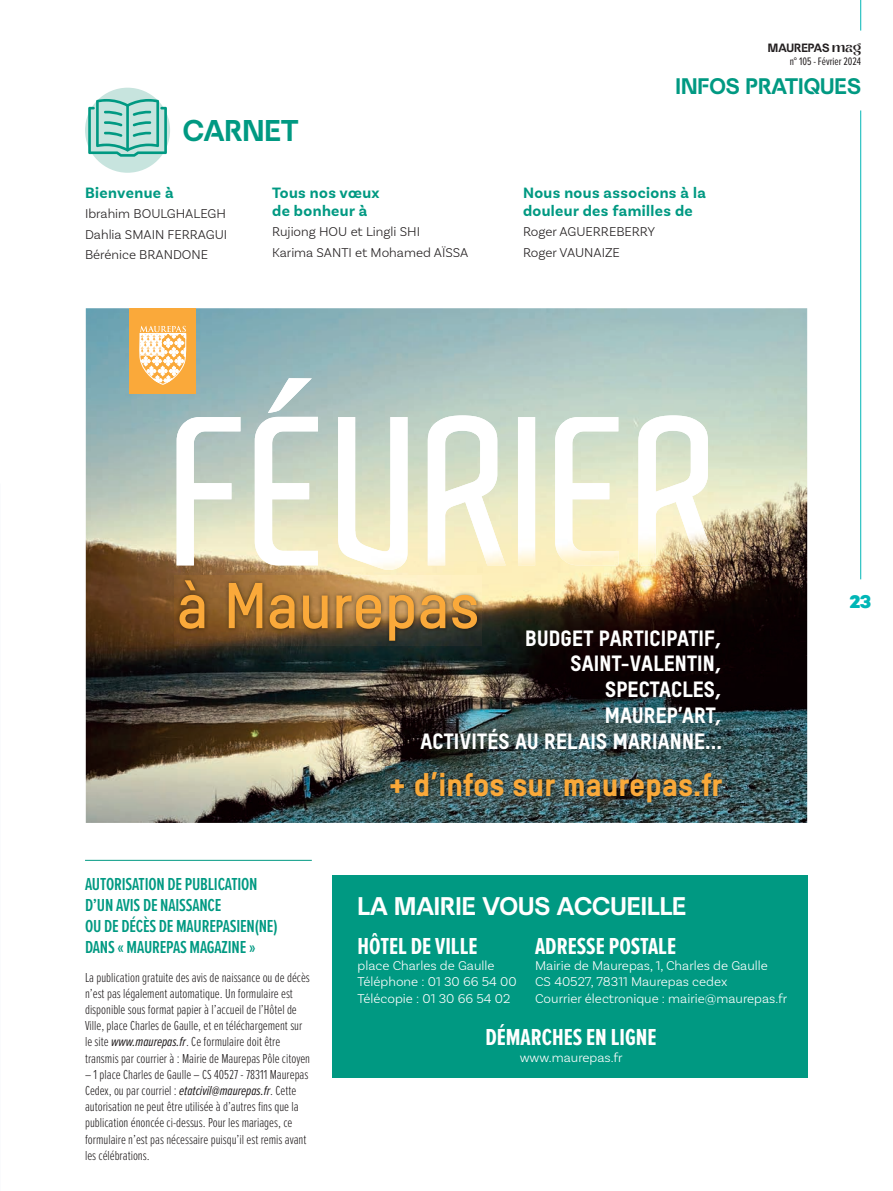
<style>
.page{position:relative;width:893px;height:1191px;background:#fff}
.page>*{position:absolute;margin:0;border:0;box-sizing:border-box;transform-origin:0 0}
.t1{font:62.7px "T Star Pro Bold";color:#faa93a}
.t2{font:31.8px "T Star Pro Heavy";color:#faa93a}
.t3{font:700 30px "Terminal Guise";color:#009982}
.t4{font:700 25.5px "Terminal Guise";color:#fff}
.t5{font:700 24px "Proxima Nova Ex Cn";color:#fff}
.t6{font:700 22.5px "Terminal Guise";color:#009982}
.t7{font:21.45px/25.8px "T Star Pro Heavy";letter-spacing:.01em;color:#fff;text-align:right}
.t8{font:600 18px/21px "Proxima Nova Ex Cn";letter-spacing:-.01em;color:#009982}
.t9{font:900 18px "Nutmeg Headline";color:#00b6b6}
.t10{font:700 15.75px/18px "Basic Sans";letter-spacing:.025em;color:#009982}
.t11{font:300 13.5px/16.2px "Proxima Nova Ex Cn";color:#231f20}
.t12{font:300 13.5px/16.2px "Basic Sans";color:#fff}
.t13{font:300 13.5px/20.4px "Basic Sans";color:#231f20}
.t14{font:700 12px "Terminal Guise";color:#231f20}
.t15{font:11.25px "Proxima Nova Ex Cn";color:#231f20}
.s1{font-family:"Zolina"}
.s2{font-weight:400;font-style:italic}
</style>
<div class="page">
<div style="left:332px;top:875px;width:476px;height:203px;background:#009982"></div>
<div style="left:85px;top:88px;width:85px;height:85px;background:#c7e4de;border-radius:50%"></div>
<hr style="left:85px;top:860px;width:227px;height:1px;background:#009982">
<svg style="left:88px;top:99px;width:79px;height:58px"></svg>
<hr style="left:126px;top:104px;width:3px;height:47px;background:#009982">
<img style="left:86px;top:308px;width:721px;height:515px">
<img style="left:255px;top:378px;width:461px;height:187px">
<div style="left:129px;top:308px;width:67px;height:86px;background:#faa93a"></div>
<svg style="left:139px;top:326px;width:47px;height:58px"></svg>
<img style="left:386px;top:767px;width:341px;height:40px">
<img style="left:175px;top:575px;width:307px;height:71px">
<hr style="left:860px;top:110px;width:1px;height:469px;background:#00b6b6">
<hr style="left:860px;top:0;width:1px;height:31px;background:#00b6b6">
<p class="t14" style="left:768px;top:40px;width:95px">MAUREPAS <span class="s1">mag</span></p>
<p class="t15" style="left:790px;top:56px;width:73px">n° 105 - Février 2024</p>
<h3 class="t3" style="left:183px;top:112px;width:117px">CARNET</h3>
<p class="t10" style="left:85px;top:184px;width:90px">Bienvenue à</p>
<p class="t13" style="left:85px;top:203px;width:144px;text-align:justify">Ibrahim BOULGHALEGH Dahlia SMAIN FERRAGUI Bérénice BRANDONE</p>
<p class="t10" style="left:272px;top:184px;width:109px">Tous nos vœux de bonheur à</p>
<p class="t13" style="left:272px;top:221px;width:198px">Rujiong HOU et Lingli SHI<br>Karima SANTI et Mohamed AÏSSA</p>
<h3 class="t6" style="left:676px;top:72px;width:187px">INFOS PRATIQUES</h3>
<p class="t10" style="left:523px;top:184px;width:184px">Nous nous associons à la douleur des familles de</p>
<p class="t13" style="left:523px;top:221px;width:134px">Roger AGUERREBERRY<br>Roger VAUNAIZE</p>
<h1 class="t1" style="left:177px;top:559px;width:304px">à Maurepas</h1>
<h3 class="t7" style="left:420px;top:623px;width:303px">BUDGET PARTICIPATIF,<br>SAINT-VALENTIN,<br>SPECTACLES,<br>MAUREP’ART,<br>ACTIVITÉS AU RELAIS MARIANNE...</h3>
<h3 class="t8" style="left:85px;top:872px;width:194px">AUTORISATION DE PUBLICATION<br>D’UN AVIS DE NAISSANCE<br>OU DE DÉCÈS DE MAUREPASIEN(NE)<br>DANS « MAUREPAS MAGAZINE »</h3>
<p class="t11" style="left:85px;top:968px;width:227px">La publication gratuite des avis de naissance ou de décès n’est pas légalement automatique. Un formulaire est disponible sous format papier à l’accueil de l’Hôtel de Ville, place Charles de Gaulle, et en téléchargement sur le site <span class="s2">www.maurepas.fr</span>. Ce formulaire doit être transmis par courrier à : Mairie de Maurepas Pôle citoyen</p>
<p class="t11" style="left:85px;top:1065px;width:225px">– 1 place Charles de Gaulle – CS 40527 - 78311 Maurepas Cedex, ou par courriel : <span class="s2">etatcivil@maurepas.fr</span>. Cette autorisation ne peut être utilisée à d’autres fins que la publication énoncée ci-dessus. Pour les mariages, ce formulaire n’est pas nécessaire puisqu’il est remis avant les célébrations.</p>
<h2 class="t2" style="left:389px;top:759px;width:335px">+ d’infos sur maurepas.fr</h2>
<h3 class="t4" style="left:358px;top:890px;width:330px">LA MAIRIE VOUS ACCUEILLE</h3>
<h3 class="t5" style="left:358px;top:935px;width:121px">HÔTEL DE VILLE</h3>
<p class="t12" style="left:358px;top:957px;width:161px">place Charles de Gaulle<br>Téléphone : 01 30 66 54 00<br>Télécopie : 01 30 66 54 02</p>
<h3 class="t5" style="left:535px;top:935px;width:142px">ADRESSE POSTALE</h3>
<p class="t12" style="left:535px;top:957px;width:254px">Mairie de Maurepas, 1, Charles de Gaulle<br>CS 40527, 78311 Maurepas cedex<br>Courrier électronique : mairie@maurepas.fr</p>
<h3 class="t5" style="left:485px;top:1026px;width:173px">DÉMARCHES EN LIGNE</h3>
<p class="t12" style="left:520px;top:1048px;width:104px">www.maurepas.fr</p>
<h3 class="t9" style="left:849px;top:589px;width:23px">23</h3>
</div>
